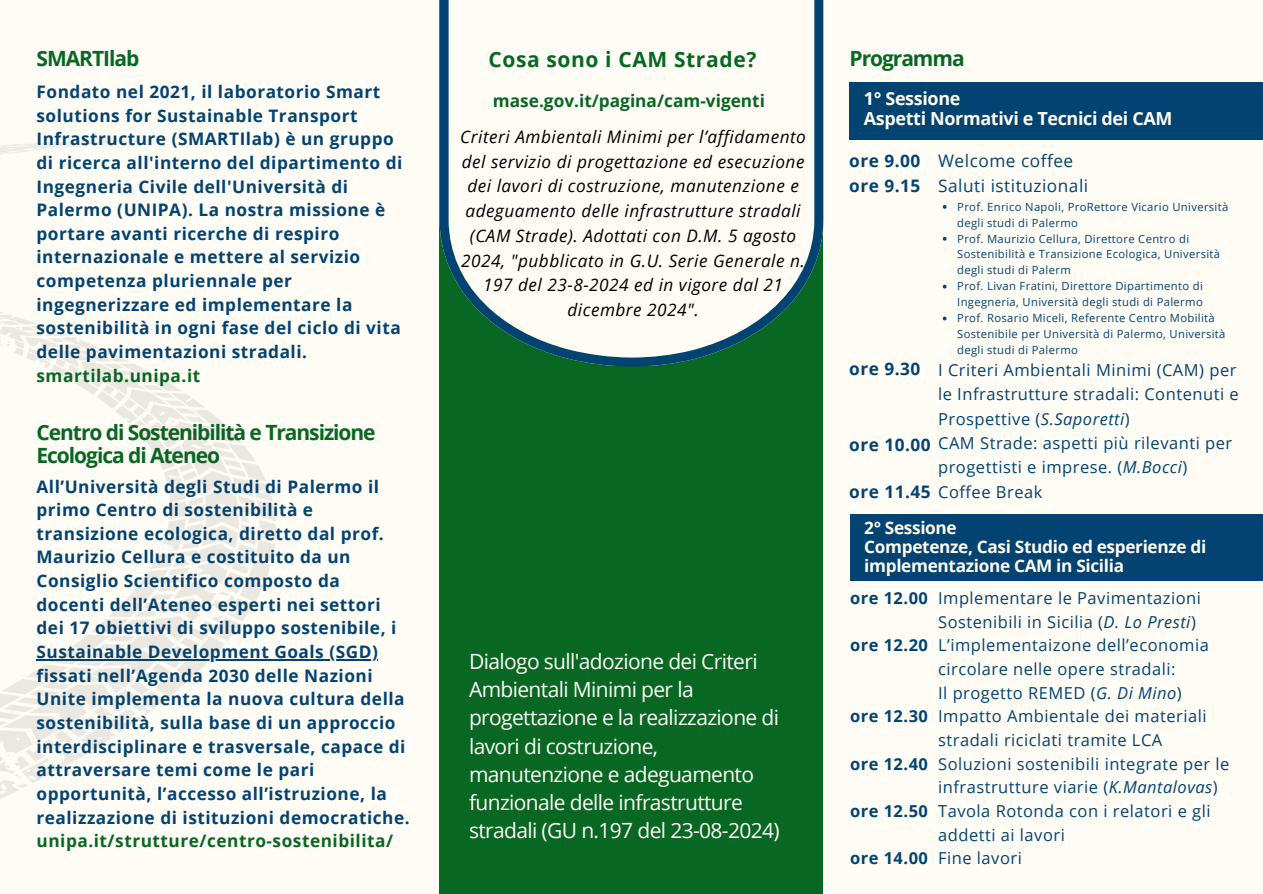
<style>
.page{position:relative;width:1263px;height:894px;background:#fff}
.page>*{position:absolute;margin:0;border:0;box-sizing:border-box;transform-origin:0 0}
.t1{font:21px/28.2px "Open Sans";letter-spacing:-.03em;color:#fffbf5}
.t2{font:700 21px/23.7px "Open Sans";letter-spacing:-.05em;color:#076723}
.t3{font:700 21px "Open Sans";letter-spacing:.03em;color:#076723}
.t4{font:700 18px/20.2px "Open Sans";letter-spacing:-.02em;color:#fffbf5}
.t5{font:700 17.25px/23.7px "Open Sans";letter-spacing:.03em;color:#024371}
.t6{font:italic 17.25px/24.8px "Open Sans";letter-spacing:.03em;color:#000;text-align:center}
.t7{font:700 17.25px/19.2px "Open Sans";letter-spacing:-.02em;color:#fffbf5}
.t8{font:17.25px/25.3px "Open Sans";letter-spacing:.03em;color:#024371}
.t9{font:700 17.25px "Open Sans";color:#076723}
.t10{font:16.5px/23.7px "Open Sans";letter-spacing:.03em;color:#024371}
.t11{font:700 16.5px "Open Sans";letter-spacing:.03em;color:#024371}
.t12{font:11.25px/15.9px "Open Sans";letter-spacing:.03em;color:#024371}
.s1{color:#076723}
.s2{font-style:italic}
.s3{font-weight:700;font-size:17.25px}
</style>
<div class="page">
<div style="left:0;top:0;width:1263px;height:893px;background:#fffbf5"></div>
<div style="left:440px;top:0;width:383px;height:893px;background:#076723"></div>
<svg style="left:440px;top:0;width:383px;height:366px;background:#dbe3dc"></svg>
<hr style="left:37px;top:659px;width:341px;height:1px;background:#024371">
<div style="left:850px;top:83px;width:413px;height:57px;background:#024371"></div>
<svg style="left:943px;top:205px;width:3px;height:4px"></svg>
<svg style="left:943px;top:316px;width:3px;height:4px"></svg>
<div style="left:850px;top:514px;width:413px;height:66px;background:#024371"></div>
<svg style="left:0;top:140px;width:276px;height:659px"></svg>
<h3 class="t2" style="left:37px;top:46px;width:104px">SMARTIlab</h3>
<p class="t5" style="left:37px;top:79px;width:367px">Fondato nel 2021, il laboratorio Smart solutions for Sustainable Transport Infrastructure (SMARTIlab) è un gruppo di ricerca all'interno del dipartimento di Ingegneria Civile dell'Università di Palermo (UNIPA). La nostra missione è portare avanti ricerche di respiro internazionale e mettere al servizio competenza pluriennale per ingegnerizzare ed implementare la sostenibilità in ogni fase del ciclo di vita delle pavimentazioni stradali. <span class="s1">smartilab.unipa.it</span></p>
<p class="t2" style="left:37px;top:419px;width:341px">Centro di Sostenibilità e Transizione<br>Ecologica di Ateneo</p>
<h1 class="t5" style="left:37px;top:474px;width:361px">All’Università degli Studi di Palermo il primo Centro di sostenibilità e transizione ecologica, diretto dal prof.<br>Maurizio Cellura e costituito da un Consiglio Scientifico composto da docenti dell’Ateneo esperti nei settori dei 17 obiettivi di sviluppo sostenibile, i</h1>
<h3 class="t5" style="left:37px;top:639px;width:375px">Sustainable Development Goals (SGD) fissati nell’Agenda 2030 delle Nazioni Unite implementa la nuova cultura della sostenibilità, sulla base di un approccio interdisciplinare e trasversale, capace di attraversare temi come le pari opportunità, l’accesso all’istruzione, la realizzazione di istituzioni democratiche. <span class="s1">unipa.it/strutture/centro-sostenibilita/</span></h3>
<h3 class="t3" style="left:488px;top:44px;width:269px">Cosa sono i CAM Strade?</h3>
<h3 class="t9" style="left:493px;top:89px;width:274px">mase.gov.it/pagina/cam-vigenti</h3>
<h3 class="t6" style="left:460px;top:124px;width:347px">Criteri Ambientali Minimi per l’affidamento del servizio di progettazione ed esecuzione dei lavori di costruzione, manutenzione e adeguamento delle infrastrutture stradali (CAM Strade). Adottati con D.M. 5 agosto 2024, "pubblicato in G.U. Serie Generale n.<br>197 del 23-8-2024 ed in vigore dal 21 dicembre 2024".</h3>
<h1 class="t1" style="left:469px;top:646px;width:312px">Dialogo sull'adozione dei Criteri<br>Ambientali Minimi per la progettazione e la realizzazione di lavori di costruzione, manutenzione e adeguamento funzionale delle infrastrutture stradali (GU n.197 del 23-08-2024)</h1>
<h1 class="t2" style="left:850px;top:46px;width:117px">Programma</h1>
<h3 class="t4" style="left:864px;top:87px;width:310px">1° Sessione<br>Aspetti Normativi e Tecnici dei CAM</h3>
<h4 class="t5" style="left:849px;top:148px;width:73px;line-height:25.3px">ore 9.00 ore 9.15</h4>
<h3 class="t8" style="left:938px;top:147px;width:152px">Welcome coffee<br>Saluti istituzionali</h3>
<h3 class="t12" style="left:957px;top:198px;width:273px">Prof. Enrico Napoli, ProRettore Vicario Università degli studi di Palermo</h3>
<h3 class="t12" style="left:957px;top:230px;width:264px">Prof. Maurizio Cellura, Direttore Centro di<br>Sostenibilità e Transizione Ecologica, Università degli studi di Palerm</h3>
<h3 class="t12" style="left:957px;top:278px;width:247px">Prof. Livan Fratini, Direttore Dipartimento di<br>Ingegneria, Università degli studi di Palermo</h3>
<h3 class="t12" style="left:957px;top:310px;width:270px">Prof. Rosario Miceli, Referente Centro Mobilità<br>Sostenibile per Università di Palermo, Università degli studi di Palermo</h3>
<h4 class="t10" style="left:938px;top:357px;width:302px;line-height:24.5px">I Criteri Ambientali Minimi (CAM) per le Infrastrutture stradali: Contenuti e Prospettive (<span class="s2">S.Saporetti</span>)<br>CAM Strade: aspetti più rilevanti per progettisti e imprese. (<span class="s2">M.Bocci</span>)</h4>
<h2 class="t5" style="left:849px;top:356px;width:73px">ore 9.30</h2>
<h1 class="t5" style="left:849px;top:432px;width:83px">ore 10.00</h1>
<p class="t10" style="left:849px;top:479px;width:195px"><span class="s3">ore 11.45</span> Coffee Break</p>
<h3 class="t7" style="left:864px;top:517px;width:344px">2° Sessione<br>Competenze, Casi Studio ed esperienze di implementazione CAM in Sicilia</h3>
<h3 class="t10" style="left:938px;top:585px;width:293px">Implementare le Pavimentazioni<br>Sostenibili in Sicilia (<span class="s2">D. Lo Presti</span>)<br>L’implementaizone dell’economia circolare nelle opere stradali:<br>Il progetto REMED (<span class="s2">G. Di Mino</span>)<br>Impatto Ambientale dei materiali stradali riciclati tramite LCA<br>Soluzioni sostenibili integrate per le infrastrutture viarie (<span class="s2">K.Mantalovas</span>)<br>Tavola Rotonda con i relatori e gli addetti ai lavori<br>Fine lavori</h3>
<p class="t11" style="left:850px;top:586px;width:80px">ore 12.00</p>
<p class="t11" style="left:850px;top:633px;width:80px">ore 12.20</p>
<p class="t11" style="left:850px;top:704px;width:80px">ore 12.30</p>
<p class="t11" style="left:850px;top:751px;width:80px">ore 12.40</p>
<h4 class="t11" style="left:850px;top:799px;width:80px">ore 12.50</h4>
<p class="t11" style="left:850px;top:846px;width:80px">ore 14.00</p>
</div>
